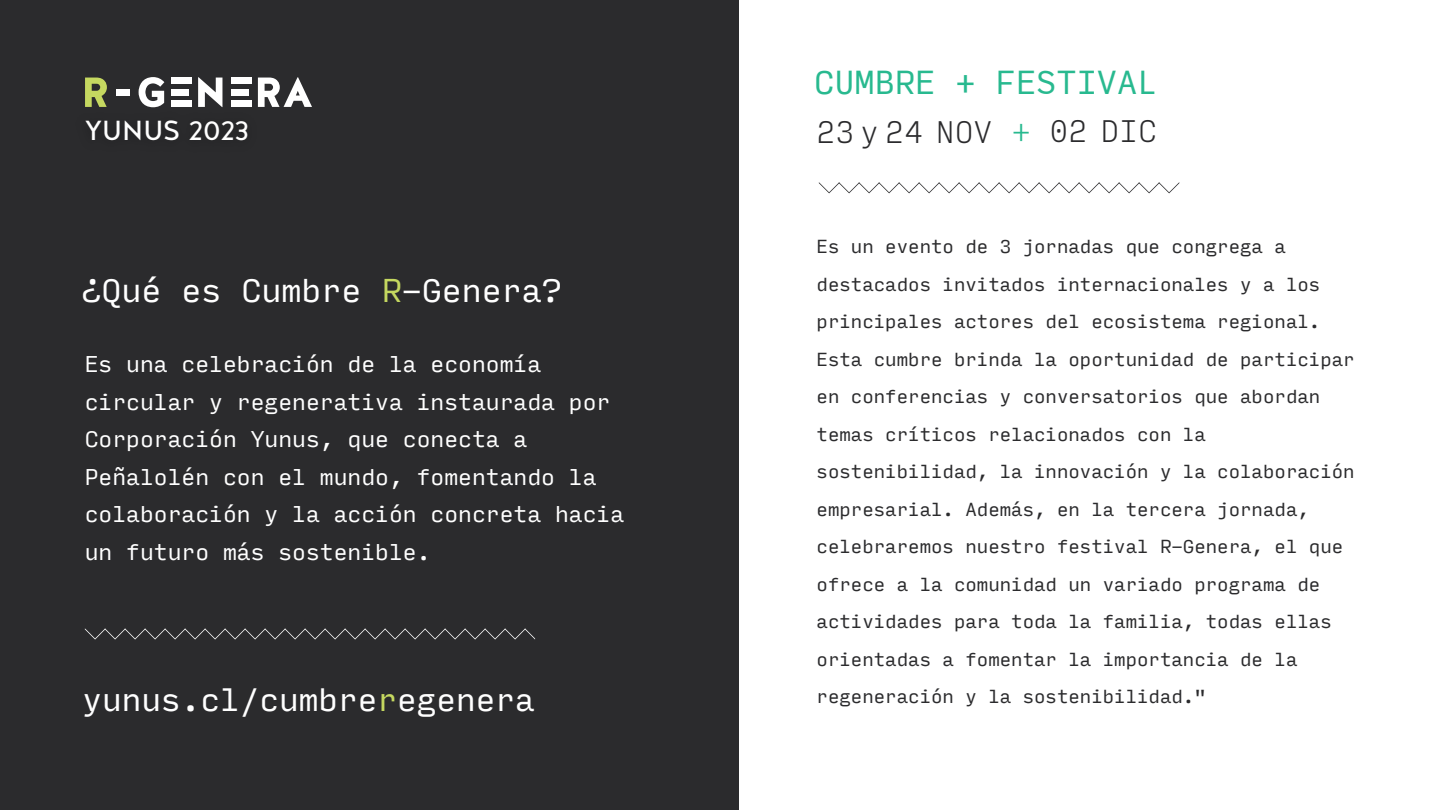
<style>
.page{position:relative;width:1440px;height:810px;background:#fff}
.page>*{position:absolute;margin:0;border:0;box-sizing:border-box;transform-origin:0 0}
.t1{font:31.72px "Input Mono";color:#28b98f}
.t2{font:31.5px "Input Mono";color:#fff}
.t3{font:30.9px "Input Mono";color:#fff}
.t4{font:200 29.7px "Input Mono";color:#2b2b2d}
.t5{font:27.53px "Halis GR";color:#fff}
.t6{font:21.75px/37.5px "Input Mono";color:#fff}
.t7{font:18px/37.5px "Input Mono";color:#2b2b2d}
.s1{color:#c5d860}
.s2{color:#28b98f}
</style>
<div class="page">
<div style="left:0;top:0;width:739px;height:810px;background:#2b2b2d"></div>
<div style="left:171px;top:78px;width:21px;height:6px;background:#fff"></div>
<div style="left:171px;top:101px;width:21px;height:6px;background:#fff"></div>
<div style="left:171px;top:89px;width:18px;height:6px;background:#fff"></div>
<div style="left:116px;top:89px;width:14px;height:6px;background:#fff"></div>
<div style="left:231px;top:78px;width:20px;height:6px;background:#fff"></div>
<div style="left:231px;top:101px;width:20px;height:6px;background:#fff"></div>
<div style="left:231px;top:89px;width:17px;height:6px;background:#fff"></div>
<svg style="left:85px;top:78px;width:22px;height:29px"></svg>
<svg style="left:139px;top:77px;width:25px;height:30px"></svg>
<svg style="left:198px;top:77px;width:24px;height:30px"></svg>
<svg style="left:258px;top:77px;width:54px;height:30px"></svg>
<svg style="left:85px;top:629px;width:450px;height:11px"></svg>
<svg style="left:819px;top:182px;width:361px;height:11px"></svg>
<h3 class="t5" style="left:85px;top:112px;width:166px">YUNUS 2023</h3>
<h2 class="t2" style="left:81px;top:262px;width:482px">¿Qué es Cumbre <span class="s1">R</span>-Genera?</h2>
<p class="t6" style="left:85px;top:344px;width:541px">Es una celebración de la economía circular y regenerativa instaurada por Corporación Yunus, que conecta a Peñalolén con el mundo, fomentando la colaboración y la acción concreta hacia un futuro más sostenible.</p>
<h3 class="t3" style="left:83px;top:672px;width:454px">yunus.cl/cumbre<span class="s1">r</span>egenera</h3>
<h1 class="t1" style="left:814px;top:53px;width:345px">CUMBRE + FESTIVAL</h1>
<h3 class="t4" style="left:816px;top:105px;width:342px">23 y 24 NOV <span class="s2">+</span> 02 DIC</h3>
<p class="t7" style="left:817px;top:227px;width:540px">Es un evento de 3 jornadas que congrega a destacados invitados internacionales y a los principales actores del ecosistema regional.<br>Esta cumbre brinda la oportunidad de participar en conferencias y conversatorios que abordan temas críticos relacionados con la sostenibilidad, la innovación y la colaboración empresarial. Además, en la tercera jornada, celebraremos nuestro festival R-Genera, el que ofrece a la comunidad un variado programa de actividades para toda la familia, todas ellas orientadas a fomentar la importancia de la regeneración y la sostenibilidad."</p>
</div>
